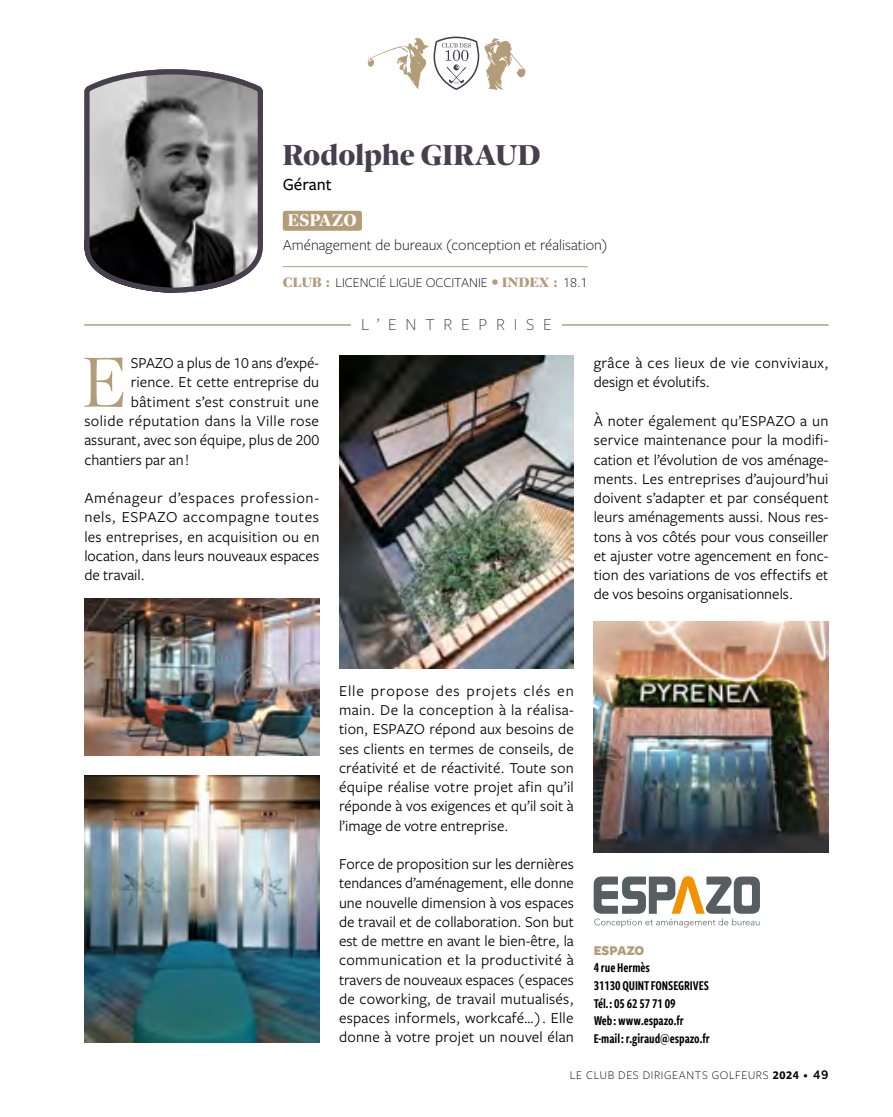
<style>
.page{position:relative;width:893px;height:1117px;background:#fff}
.page>*{position:absolute;margin:0;border:0;box-sizing:border-box;transform-origin:0 0}
.t1{font:300 73.33px "Dejanire Headline";color:#b39d79}
.t2{font:800 29.75px "Dejanire Headline";color:#483f4e}
.t3{font:300 17.5px "Freight Sans Pro";letter-spacing:.5em;color:#483f4e}
.t4{font:500 17.5px "Freight Sans Pro";color:#000}
.t5{font:700 17.5px "Dejanire Headline";letter-spacing:.005em;color:#fff}
.t6{font:15.75px/19.2px "Freight Sans Pro";color:#000;text-align:justify}
.t7{font:15.75px/19.2px "Freight Sans Pro";letter-spacing:.025em;color:#000}
.t8{font:300 15.75px "Freight Sans Pro";color:#000}
.t9{font:14px/17.5px "Freight Sans Cmp Pro Semi";letter-spacing:-.005em;color:#000}
.t10{font:300 14px "Freight Sans Pro";color:#000}
.t11{font:900 14px "Freight Sans Pro";letter-spacing:.01em;color:#b39d79;scale:.95 1}
.t12{font:300 12.25px "Freight Sans Pro";letter-spacing:.05em;color:#000}
.s1{font-family:"Dejanire Headline";font-weight:900;color:#b39d79}
.s2{font-weight:700}
.s3{font-family:"Maax";font-weight:500}
</style>
<div class="page">
<svg style="left:84px;top:69px;width:179px;height:224px;background:#838284"></svg>
<hr style="left:84px;top:324px;width:744px;height:1px;background:#b39d79">
<div style="left:351px;top:317px;width:211px;height:16px;background:#fff"></div>
<div style="left:283px;top:211px;width:79px;height:20px;background:#b39d79;border-radius:2px"></div>
<hr style="left:283px;top:266px;width:305px;height:1px;background:#b39d79">
<svg style="left:594px;top:876px;width:166px;height:51px"></svg>
<img style="left:84px;top:598px;width:235px;height:157px">
<img style="left:84px;top:775px;width:235px;height:267px">
<img style="left:339px;top:355px;width:235px;height:313px">
<img style="left:594px;top:621px;width:234px;height:230px">
<svg style="left:368px;top:37px;width:158px;height:53px"></svg>
<h2 class="t2" style="left:283px;top:136px;width:260px">Rodolphe GIRAUD</h2>
<p class="t4" style="left:283px;top:173px;width:50px">Gérant</p>
<p class="t5" style="left:288px;top:210px;width:71px">ESPAZO</p>
<p class="t8" style="left:283px;top:235px;width:326px">Aménagement de bureaux (conception et réalisation)</p>
<p class="t10" style="left:283px;top:273px;width:306px"><span class="s1">CLUB:</span> LICENCIÉ LIGUE OCCITANIE <span class="s1">• INDEX:</span> 18.1</p>
<h1 class="t1" style="left:82px;top:340px;width:47px">E</h1>
<p class="t6" style="left:131px;top:353px;width:190px">SPAZO a plus de 10 ans d’expé-</p>
<p class="t6" style="left:131px;top:372px;width:190px">rience. Et cette entreprise du</p>
<p class="t7" style="left:131px;top:391px;width:190px">bâtiment s’est construit une</p>
<p class="t7" style="left:84px;top:410px;width:236px">solide réputation dans la Ville rose</p>
<p class="t6" style="left:84px;top:430px;width:236px">assurant, avec son équipe, plus de 200</p>
<p class="t6" style="left:84px;top:449px;width:106px">chantiers par an !</p>
<p class="t6" style="left:84px;top:487px;width:237px">Aménageur d’espaces profession&shy;nels, ESPAZO accompagne toutes les entreprises, en acquisition ou en location, dans leurs nouveaux espaces de travail.</p>
<p class="t3" style="left:361px;top:312px;width:192px">L’ENTREPRISE</p>
<p class="t7" style="left:594px;top:353px;width:236px">grâce à ces lieux de vie conviviaux, design et évolutifs.</p>
<p class="t6" style="left:594px;top:410px;width:236px">À noter également qu’ESPAZO a un service maintenance pour la modifi&shy;cation et l’évolution de vos aménage&shy;ments. Les entreprises d’aujourd’hui doivent s’adapter et par conséquent leurs aménagements aussi. Nous res&shy;tons à vos côtés pour vous conseiller et ajuster votre agencement en fonc&shy;tion des variations de vos effectifs et de vos besoins organisationnels.</p>
<p class="t6" style="left:339px;top:680px;width:236px">Elle propose des projets clés en main. De la conception à la réalisa&shy;tion, ESPAZO répond aux besoins de ses clients en termes de conseils, de créativité et de réactivité. Toute son équipe réalise votre projet afin qu’il réponde à vos exigences et qu’il soit à l’image de votre entreprise.</p>
<p class="t6" style="left:339px;top:853px;width:236px">Force de proposition sur les dernières tendances d’aménagement, elle donne une nouvelle dimension à vos espaces de travail et de collaboration. Son but est de mettre en avant le bien-être, la communication et la productivité à travers de nouveaux espaces (espaces de coworking, de travail mutualisés, espaces informels, workcafé…). Elle donne à votre projet un nouvel élan</p>
<p class="t11" style="left:594px;top:940px;width:55px">ESPAZO</p>
<p class="t9" style="left:594px;top:958px;width:118px">4 rue Hermès<br>31130 QUINT FONSEGRIVES<br>Tél. : 05 62 57 71 09<br>Web : www.espazo.fr<br>E-mail : r.giraud@espazo.fr</p>
<p class="t12" style="left:570px;top:1066px;width:260px">LE CLUB DES DIRIGEANTS GOLFEURS <span class="s2">2024</span> <span class="s3">• 49</span></p>
</div>
